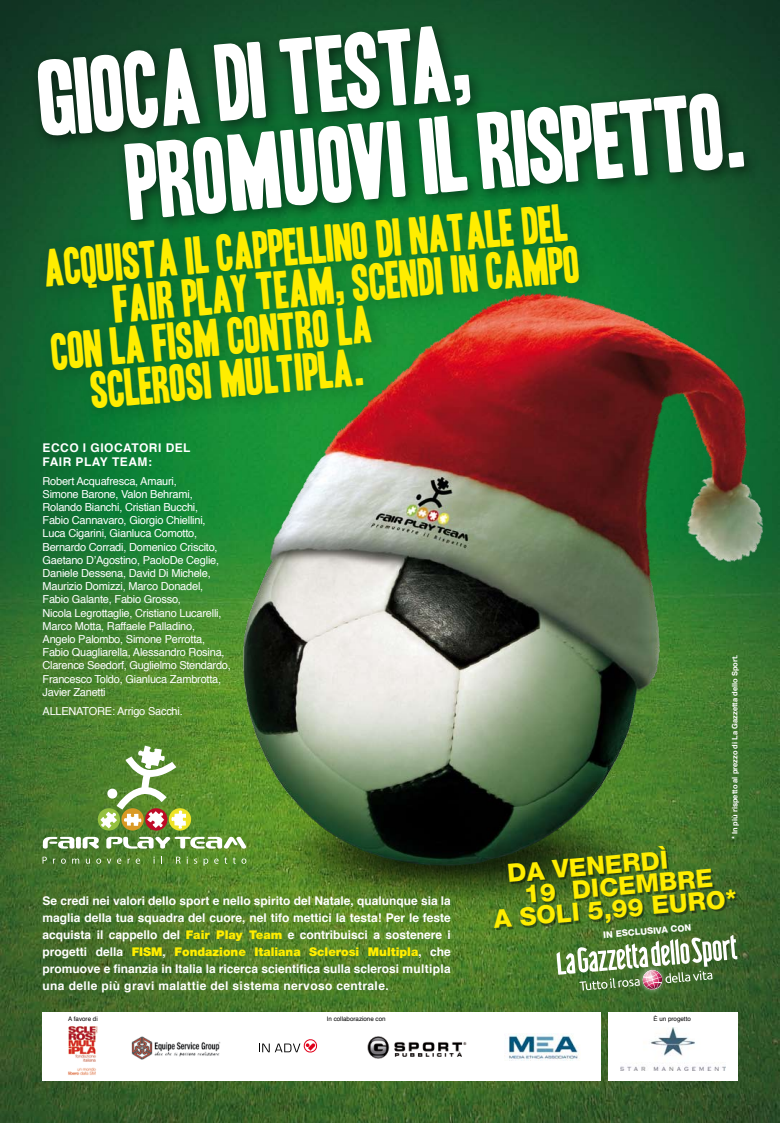
<style>
.page{position:relative;width:780px;height:1123px;background:#fff}
.page>*{position:absolute;margin:0;border:0;box-sizing:border-box;transform-origin:0 0}
.t1{font:93.4px/90.7px "Headline One HPLHS";color:#fff}
.t2{font:45px "Headline One HPLHS";color:#ffed00}
.t3{font:800 25.2px "Helvetica Neue";color:#ffed00}
.t4{font:700 12px/17px "Helvetica";color:#fff;text-align:justify}
.t5{font:700 12px/17px "Helvetica";letter-spacing:.03em;color:#fff}
.t6{font:900 12px "Helvetica Neue";color:#ffed00}
.t7{font:700 12px/14.4px "Helvetica";letter-spacing:.04em;color:#fff}
.t8{font:11px/13.2px "Helvetica";letter-spacing:-.02em;color:#fff}
.t9{font:800 9px "Helvetica Neue";color:#fff}
.t10{font:700 7.5px "Helvetica";color:#fff}
.t11{font:6.2px "Helvetica";color:#000}
.s1{font-family:"Helvetica Neue";font-weight:900;color:#ffed00}
.s2{font-family:"Helvetica";font-weight:700;color:#fff}
</style>
<div class="page">
<img style="left:0;top:0;width:779px;height:1123px">
<div style="left:29px;top:17px;width:730px;height:218px;background:#000;opacity:.5"></div>
<div style="left:34px;top:192px;width:563px;height:233px;background:#000;opacity:.2"></div>
<svg style="left:43px;top:856px;width:4px;height:7px"></svg>
<svg style="left:61px;top:858px;width:5px;height:5px"></svg>
<svg style="left:72px;top:858px;width:7px;height:5px"></svg>
<svg style="left:86px;top:858px;width:4px;height:5px"></svg>
<svg style="left:96px;top:858px;width:5px;height:5px"></svg>
<svg style="left:107px;top:858px;width:4px;height:5px"></svg>
<svg style="left:117px;top:858px;width:4px;height:5px"></svg>
<svg style="left:127px;top:858px;width:3px;height:5px"></svg>
<svg style="left:136px;top:858px;width:4px;height:5px"></svg>
<svg style="left:153px;top:856px;width:2px;height:7px"></svg>
<svg style="left:176px;top:856px;width:4px;height:7px"></svg>
<svg style="left:194px;top:858px;width:3px;height:5px"></svg>
<svg style="left:203px;top:858px;width:5px;height:7px"></svg>
<svg style="left:214px;top:858px;width:4px;height:5px"></svg>
<svg style="left:224px;top:857px;width:3px;height:6px"></svg>
<svg style="left:233px;top:857px;width:2px;height:6px"></svg>
<svg style="left:43px;top:836px;width:56px;height:12px"></svg>
<svg style="left:106px;top:836px;width:129px;height:12px"></svg>
<div style="left:98px;top:808px;width:22px;height:22px;background:#94c03f;border-radius:50%"></div>
<div style="left:121px;top:808px;width:23px;height:22px;background:#d99924;border-radius:50%"></div>
<div style="left:145px;top:808px;width:22px;height:22px;background:#be0b27;border-radius:50%"></div>
<div style="left:169px;top:808px;width:22px;height:22px;background:#efe424;border-radius:50%"></div>
<svg style="left:100px;top:745px;width:86px;height:83px"></svg>
<div style="left:107px;top:788px;width:10px;height:10px;background:#fff;border-radius:50%"></div>
<div style="left:43px;top:1012px;width:558px;height:68px;background:#fff"></div>
<img style="left:131px;top:1036px;width:90px;height:24px">
<img style="left:508px;top:1033px;width:72px;height:27px">
<svg style="left:259px;top:1039px;width:58px;height:14px"></svg>
<img style="left:367px;top:1036px;width:99px;height:22px">
<div style="left:608px;top:1012px;width:129px;height:68px;background:#fff"></div>
<img style="left:620px;top:1027px;width:105px;height:43px">
<img style="left:68px;top:1026px;width:30px;height:49px">
<img style="left:235px;top:288px;width:545px;height:637px">
<div style="left:496px;top:847px;width:242px;height:83px;background:#000;opacity:.4"></div>
<svg style="left:556px;top:924px;width:181px;height:72px;background:#6a8b56"></svg>
<h1 class="t1" style="left:116px;top:49px;width:623px;text-indent:-81px;rotate:-5deg">Gioca di testa,<br>PROMUOVI IL RISPETTO.</h1>
<h2 class="t2" style="left:43px;top:247px;width:526px;rotate:-5deg">Acquista il cappellino di Natale del</h2>
<h2 class="t2" style="left:112px;top:283px;width:469px;rotate:-5deg">Fair Play Team, scendi in campo</h2>
<h2 class="t2" style="left:50px;top:330px;width:323px;rotate:-5deg">con la Fism contro la</h2>
<h2 class="t2" style="left:89px;top:369px;width:275px;rotate:-5deg">Sclerosi Multipla.</h2>
<p class="t7" style="left:43px;top:439px;width:150px">ECCO I GIOCATORI DEL<br>FAIR PLAY TEAM:</p>
<p class="t8" style="left:43px;top:474px;width:190px">Robert Acquafresca, Amauri,<br>Simone Barone, Valon Behrami, Rolando Bianchi, Cristian Bucchi,<br>Fabio Cannavaro, Giorgio Chiellini, Luca Cigarini, Gianluca Comotto, Bernardo Corradi, Domenico Criscito, Gaetano D’Agostino, PaoloDe Ceglie, Daniele Dessena, David Di Michele, Maurizio Domizzi, Marco Donadel, Fabio Galante, Fabio Grosso,<br>Nicola Legrottaglie, Cristiano Lucarelli, Marco Motta, Raffaele Palladino, Angelo Palombo, Simone Perrotta, Fabio Quagliarella, Alessandro Rosina, Clarence Seedorf, Guglielmo Stendardo, Francesco Toldo, Gianluca Zambrotta, Javier Zanetti</p>
<p class="t8" style="left:43px;top:704px;width:142px">ALLENATORE: Arrigo Sacchi.</p>
<p class="t4" style="left:43px;top:892px;width:410px">Se credi nei valori dello sport e nello spirito del Natale, qualunque sia la maglia della tua squadra del cuore, nel tifo mettici la testa! Per le feste acquista il cappello del <span class="s1">Fair Play Team</span> e contribuisci a sostenere i</p>
<p class="t6" style="left:43px;top:945px;width:410px"><span class="s2">progetti della</span> FISM<span class="s2">,</span> Fondazione Italiana Sclerosi Multipla<span class="s2">, che</span></p>
<p class="t5" style="left:43px;top:960px;width:410px">promuove e finanzia in Italia la ricerca scientifica sulla sclerosi multipla una delle più gravi malattie del sistema nervoso centrale.</p>
<p class="t10" style="left:728px;top:839px;width:186px;rotate:-90deg">* In più rispetto al prezzo di La Gazzetta dello Sport.</p>
<h3 class="t3" style="left:506px;top:858px;width:162px;rotate:-5deg">DA VENERDì</h3>
<h3 class="t3" style="left:522px;top:879px;width:191px;rotate:-5deg">19 DICEMBRE</h3>
<h3 class="t3" style="left:492px;top:904px;width:246px;rotate:-5deg">A SOLI 5,99 EURO*</h3>
<p class="t9" style="left:603px;top:929px;width:18px;rotate:-5deg">in esclusiva</p>
<p class="t11" style="left:68px;top:1013px;width:31px">A favore di</p>
<p class="t11" style="left:327px;top:1014px;width:60px">In collaborazione con</p>
<p class="t11" style="left:653px;top:1014px;width:39px">È un progetto</p>
</div>
